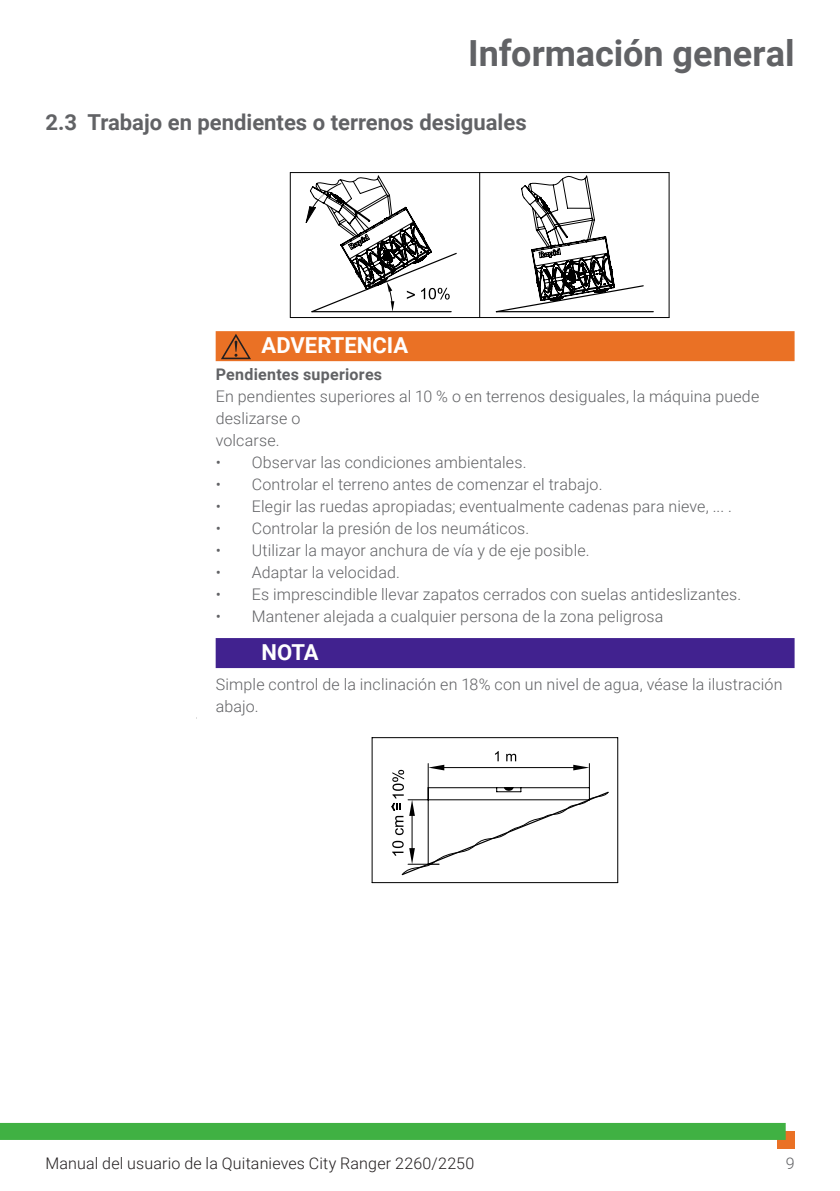
<style>
.page{position:relative;width:840px;height:1191px;background:#fff}
.page>*{position:absolute;margin:0;border:0;box-sizing:border-box;transform-origin:0 0}
.Title_page_right_out{font:700 36px "Roboto";color:#616265}
.Section_Text_Headlin{font:700 22px "Roboto";color:#616265}
.ADVARSEL{font:700 22px "Roboto";color:#fff}
.HENVISNING{font:700 22px "Roboto";color:#fff}
.Body_Text{font:300 16px/22px "Roboto";letter-spacing:.01em;color:#616265}
.t1{font:300 16px "Roboto";letter-spacing:.01em;color:#231f20}
.Body_Text_Bold{font:700 16px "Roboto";letter-spacing:.015em;color:#616265}
</style>
<div class="page">
<div style="left:776px;top:1131px;width:18px;height:17px;background:#ea7125"></div>
<div style="left:0;top:1123px;width:785px;height:17px;background:#40b143"></div>
<svg style="left:289px;top:172px;width:380px;height:146px"></svg>
<svg style="left:305px;top:172px;width:365px;height:141px"></svg>
<svg style="left:371px;top:737px;width:247px;height:146px"></svg>
<div style="left:215px;top:331px;width:579px;height:30px;background:#ea7125"></div>
<div style="left:215px;top:638px;width:579px;height:30px;background:#41228f"></div>
<svg style="left:221px;top:334px;width:30px;height:25px"></svg>
<p class="Title_page_right_out" style="left:468px;top:28px;width:328px">Información general</p>
<p class="Section_Text_Headlin" style="left:45px;top:107px;width:482px">2.3 Trabajo en pendientes o terrenos desiguales</p>
<p class="ADVARSEL" style="left:261px;top:330px;width:148px">ADVERTENCIA</p>
<p class="Body_Text_Bold" style="left:215px;top:363px;width:168px">Pendientes superiores</p>
<p class="Body_Text" style="left:215px;top:385px;width:545px">En pendientes superiores al 10 % o en terrenos desiguales, la máquina puede deslizarse o</p>
<p class="Body_Text" style="left:215px;top:429px;width:63px">volcarse.</p>
<p class="Body_Text" style="left:215px;top:451px;width:310px">• Observar las condiciones ambientales.</p>
<p class="Body_Text" style="left:215px;top:473px;width:385px">• Controlar el terreno antes de comenzar el trabajo.</p>
<p class="Body_Text" style="left:215px;top:495px;width:515px">• Elegir las ruedas apropiadas; eventualmente cadenas para nieve, ... .</p>
<p class="Body_Text" style="left:215px;top:517px;width:312px">• Controlar la presión de los neumáticos.</p>
<p class="Body_Text" style="left:215px;top:539px;width:373px">• Utilizar la mayor anchura de vía y de eje posible.</p>
<p class="Body_Text" style="left:215px;top:561px;width:183px">• Adaptar la velocidad.</p>
<p class="Body_Text" style="left:215px;top:583px;width:524px">• Es imprescindible llevar zapatos cerrados con suelas antideslizantes.</p>
<p class="Body_Text" style="left:215px;top:605px;width:449px">• Mantener alejada a cualquier persona de la zona peligrosa</p>
<p class="HENVISNING" style="left:261px;top:637px;width:58px">NOTA</p>
<p class="Body_Text" style="left:215px;top:673px;width:568px">Simple control de la inclinación en 18% con un nivel de agua, véase la ilustración abajo.</p>
<p class="t1" style="left:45px;top:1152px;width:430px">Manual del usuario de la Quitanieves City Ranger 2260/2250</p>
<p class="Body_Text" style="left:785px;top:1151px;width:10px">9</p>
</div>
